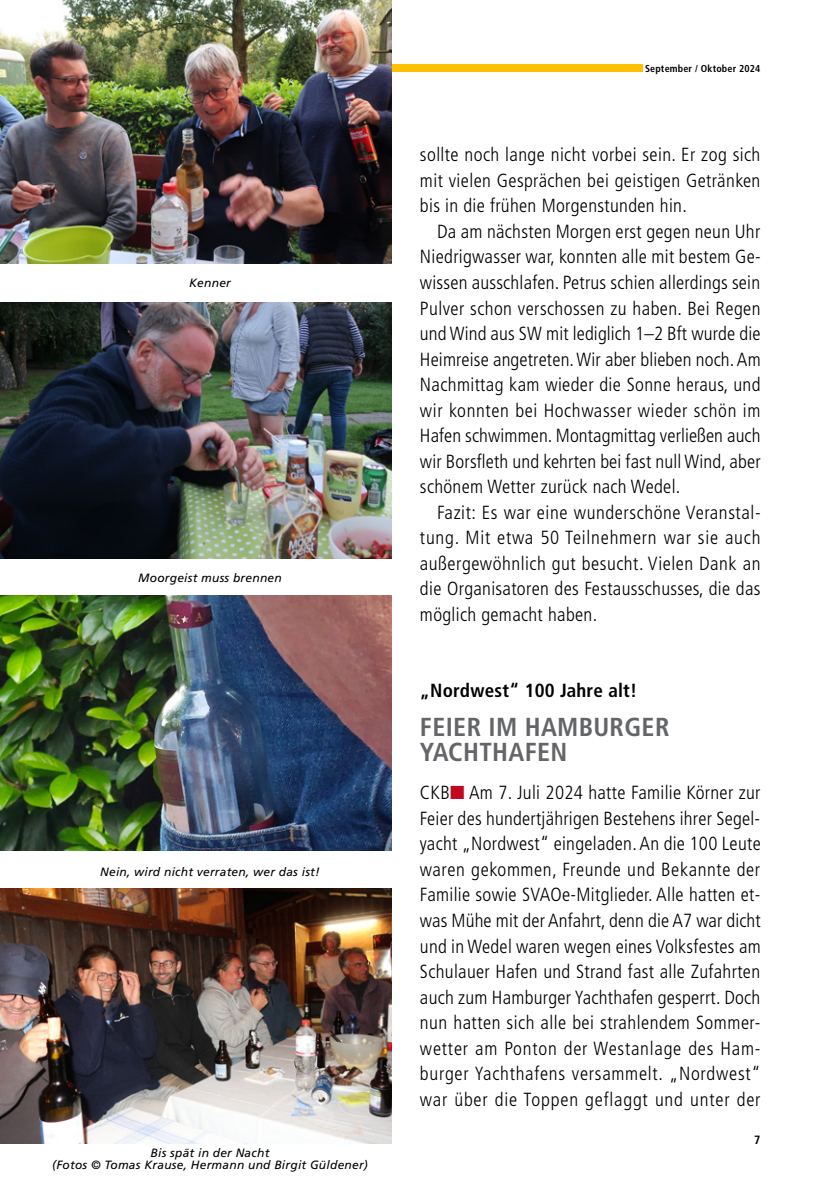
<style>
.page{position:relative;width:840px;height:1191px;background:#fff}
.page>*{position:absolute;margin:0;border:0;box-sizing:border-box;transform-origin:0 0}
.t1{font:700 condensed 26px/25.6px "Frutiger LT Std";letter-spacing:.015em;color:#646568}
.t2{font:300 condensed 19px/25.6px "Frutiger LT Std";letter-spacing:.015em;color:#000;text-align:justify}
.t3{font:700 condensed 19px "Frutiger LT Std";letter-spacing:.015em;color:#000}
.t4{font:italic 12px/12.8px "Frutiger LT Std";letter-spacing:.02em;color:#000;text-align:center}
.t5{font:700 condensed 12px "Frutiger LT Std";color:#000}
.t6{font:700 condensed 10px "Frutiger LT Std";letter-spacing:.02em;color:#000}
.s1{color:#c0081f}
</style>
<div class="page">
<div style="left:82px;top:65px;width:560px;height:7px;background:#fec000"></div>
<img style="left:0;top:888px;width:391px;height:255px">
<img style="left:0;top:0;width:391px;height:263px">
<img style="left:0;top:302px;width:391px;height:256px">
<img style="left:0;top:595px;width:391px;height:255px">
<p class="t4" style="left:189px;top:276px;width:43px">Kenner</p>
<p class="t4" style="left:138px;top:572px;width:145px">Moorgeist muss brennen</p>
<p class="t4" style="left:100px;top:865px;width:221px">Nein, wird nicht verraten, wer das ist!</p>
<p class="t4" style="left:52px;top:1146px;width:317px">Bis spät in der Nacht<br>(Fotos © Tomas Krause, Hermann und Birgit Güldener)</p>
<p class="t6" style="left:644px;top:63px;width:117px">September / Oktober 2024</p>
<p class="t2" style="left:420px;top:142px;width:342px">sollte noch lange nicht vorbei sein. Er zog sich mit vielen Gesprächen bei geistigen Getränken bis in die frühen Morgenstunden hin.</p>
<p class="t2" style="left:420px;top:219px;width:342px;text-indent:17px">Da am nächsten Morgen erst gegen neun Uhr Niedrigwasser war, konnten alle mit bestem Ge&shy;wissen ausschlafen. Petrus schien allerdings sein Pulver schon verschossen zu haben. Bei Regen und Wind aus SW mit lediglich 1–2 Bft wurde die Heimreise angetreten. Wir aber blieben noch. Am Nachmittag kam wieder die Sonne heraus, und wir konnten bei Hochwasser wieder schön im Hafen schwimmen. Montagmittag verließen auch wir Borsfleth und kehrten bei fast null Wind, aber schönem Wetter zurück nach Wedel.</p>
<p class="t2" style="left:420px;top:499px;width:342px;text-indent:17px">Fazit: Es war eine wunderschöne Veranstal&shy;tung. Mit etwa 50 Teilnehmern war sie auch außergewöhnlich gut besucht. Vielen Dank an die Organisatoren des Festausschusses, die das möglich gemacht haben.</p>
<p class="t3" style="left:420px;top:679px;width:219px">„Nordwest“ 100 Jahre alt!</p>
<h1 class="t1" style="left:420px;top:714px;width:251px">Feier im Hamburger<br>Yachthafen</h1>
<p class="t2" style="left:420px;top:780px;width:342px">CKB<span class="s1">■</span> Am 7. Juli 2024 hatte Familie Körner zur Feier des hundertjährigen Bestehens ihrer Segel&shy;yacht „Nordwest“ eingeladen. An die 100 Leute waren gekommen, Freunde und Bekannte der Familie sowie SVAOe-Mitglieder. Alle hatten et&shy;was Mühe mit der Anfahrt, denn die A7 war dicht und in Wedel waren wegen eines Volksfestes am Schulauer Hafen und Strand fast alle Zufahrten auch zum Hamburger Yachthafen gesperrt. Doch nun hatten sich alle bei strahlendem Sommer&shy;wetter am Ponton der Westanlage des Ham&shy;burger Yachthafens versammelt. „Nordwest“ war über die Toppen geflaggt und unter der</p>
<p class="t5" style="left:753px;top:1132px;width:8px">7</p>
</div>
